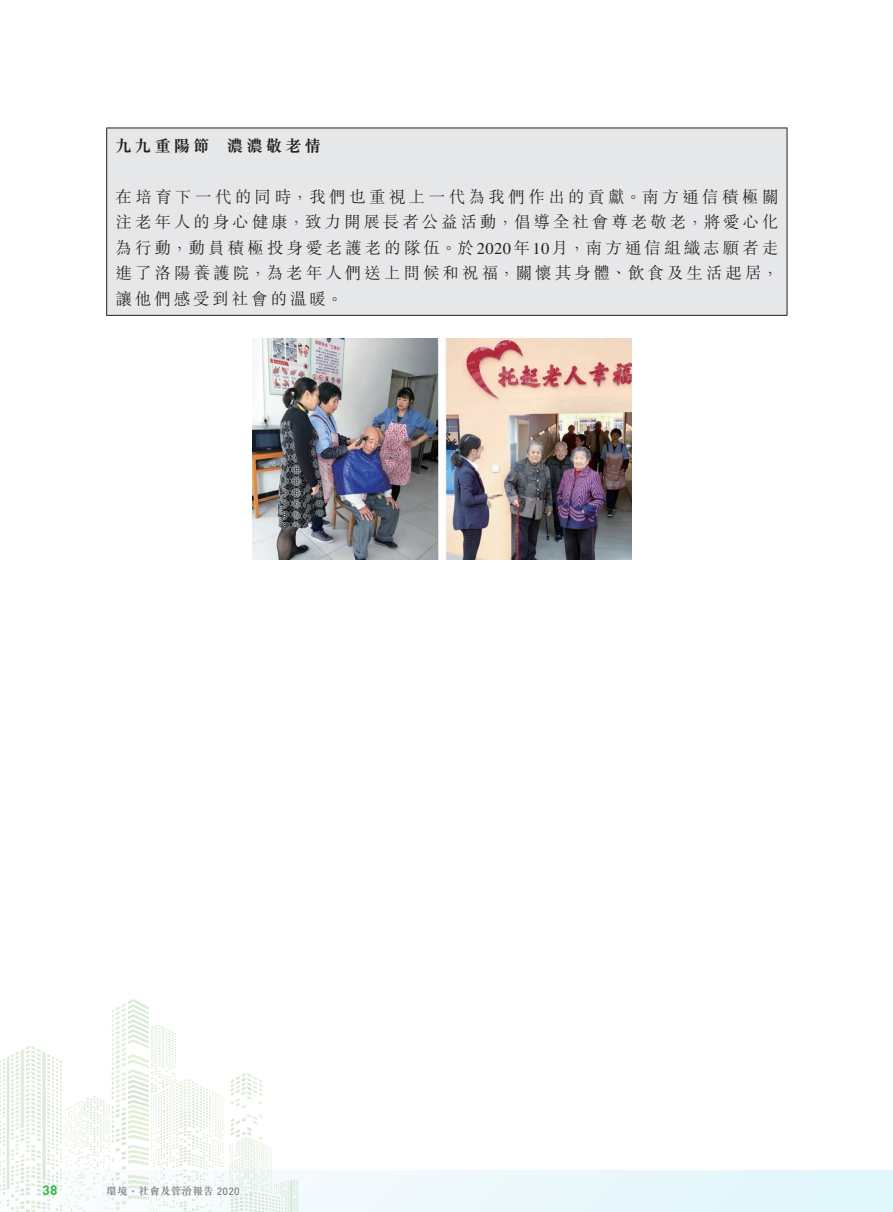
<style>
.page{position:relative;width:893px;height:1212px;background:#fff}
.page>*{position:absolute;margin:0;border:0;box-sizing:border-box;transform-origin:0 0}
.t1{font:300 16.5px/25.5px "M Sung HK";letter-spacing:.185em;color:#231f20;text-align:justify}
.t2{font:700 16.5px "M Sung HK";letter-spacing:.175em;color:#231f20}
.t3{font:700 13.5px "DIN Pro";color:#3ab54a}
.t4{font:700 10.5px "M Sung HK";letter-spacing:.025em;color:#808285}
.s1{font-family:"Times LT Std";font-weight:400}
.s2{font-family:"DIN Pro";font-weight:500}
</style>
<div class="page">
<div style="left:0;top:1170px;width:893px;height:42px;background:#eaf7fc"></div>
<svg style="left:229px;top:1073px;width:69px;height:139px"></svg>
<svg style="left:0;top:999px;width:223px;height:213px"></svg>
<div style="left:107px;top:128px;width:680px;height:187px;background:#e6e7e9"></div>
<hr style="left:106px;top:128px;width:681px;height:1px;background:#231f20">
<hr style="left:106px;top:128px;width:1px;height:187px;background:#231f20">
<hr style="left:787px;top:128px;width:1px;height:187px;background:#231f20">
<hr style="left:106px;top:315px;width:681px;height:1px;background:#231f20">
<img style="left:253px;top:339px;width:379px;height:221px">
<p class="t2" style="left:116px;top:137px;width:207px">九九重陽節 濃濃敬老情</p>
<p class="t1" style="left:116px;top:183px;width:664px">在培育下一代的同時，我們也重視上一代為我們作出的貢獻。南方通信積極關注老年人的身心健康，致力開展長者公益活動，倡導全社會尊老敬老，將愛心化為行動，動員積極投身愛老護老的隊伍。於<span class="s1">2020</span>年<span class="s1">10</span>月，南方通信組織志願者走進了洛陽養護院，為老年人們送上問候和祝福，關懷其身體、飲食及生活起居，讓他們感受到社會的溫暖。</p>
<p class="t3" style="left:43px;top:1179px;width:16px">38</p>
<p class="t4" style="left:106px;top:1186px;width:135px">環境、社會及管治報告 <span class="s2">2020</span></p>
</div>
